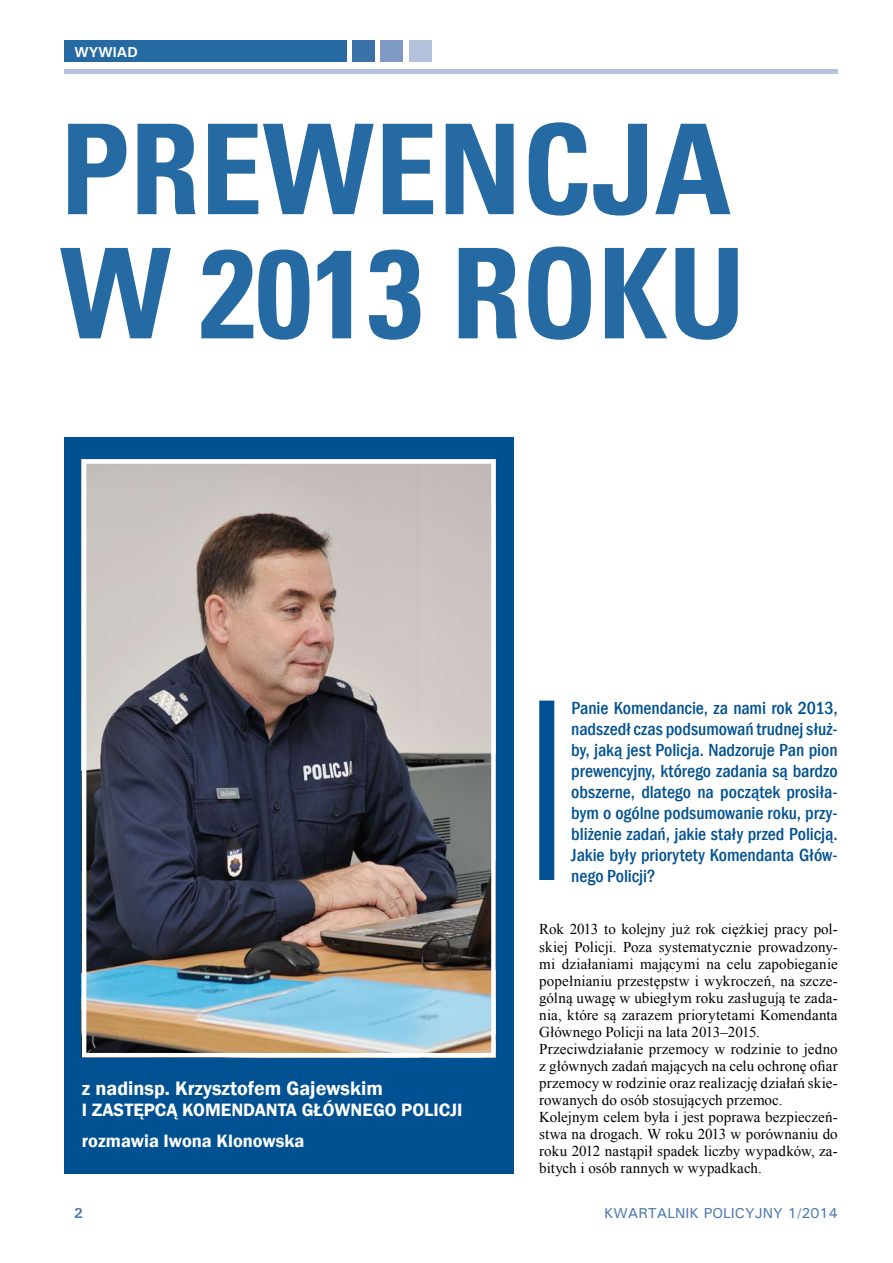
<style>
.page{position:relative;width:893px;height:1263px;background:#fff}
.page>*{position:absolute;margin:0;border:0;box-sizing:border-box;transform-origin:0 0}
.t1{font:700 condensed 125.85px/124.2px "Univers";color:#266aa4}
.t2{font:600 20.1px "Franklin Gothic";color:#fff}
.t3{font:600 18.45px/30.3px "Franklin Gothic";color:#fff}
.t4{font:500 condensed 18px/21px "Franklin Gothic";letter-spacing:-.005em;color:#005191;text-align:justify}
.t5{font:15px/17px "Times New Roman";letter-spacing:.005em;color:#000}
.t6{font:500 14.4px "Univers";color:#4b79ae}
.t7{font:700 14.4px "Univers";color:#fff}
.t8{font:700 14.4px "Univers";color:#4b79ae}
</style>
<div class="page">
<hr style="left:64px;top:70px;width:774px;height:4px;background:#b3c1db">
<div style="left:64px;top:41px;width:283px;height:21px;background:#266aa4"></div>
<div style="left:352px;top:41px;width:23px;height:21px;background:#3a72a9"></div>
<div style="left:380px;top:41px;width:23px;height:21px;background:#809bc3"></div>
<div style="left:409px;top:41px;width:23px;height:21px;background:#b3c1db"></div>
<div style="left:539px;top:701px;width:15px;height:179px;background:#005191"></div>
<div style="left:64px;top:437px;width:450px;height:737px;background:#005191"></div>
<img style="left:87px;top:464px;width:404px;height:588px">
<div style="left:82px;top:459px;width:414px;height:598px;border:4px solid #fff"></div>
<p class="t7" style="left:74px;top:43px;width:65px">WYWIAD</p>
<h1 class="t1" style="left:60px;top:109px;width:686px">PREWENCJA<br>W 2013 ROKU</h1>
<h2 class="t2" style="left:82px;top:1075px;width:303px">z nadinsp. Krzysztofem Gajewskim</h2>
<p class="t3" style="left:82px;top:1095px;width:380px">I Zastępcą Komendanta Głównego Policji rozmawia Iwona Klonowska</p>
<p class="t4" style="left:571px;top:697px;width:268px">Panie Komendancie, za nami rok 2013, nadszedł czas podsumowań trudnej służ&shy;by, jaką jest Policja. Nadzoruje Pan pion prewencyjny, którego zadania są bardzo obszerne, dlatego na początek prosiła&shy;bym o ogólne podsumowanie roku, przy&shy;bliżenie zadań, jakie stały przed Policją.<br>Jakie były priorytety Komendanta Głów&shy;nego Policji?</p>
<p class="t5" style="left:539px;top:921px;width:300px">Rok 2013 to kolejny już rok ciężkiej pracy pol&shy;skiej Policji. Poza systematycznie prowadzony&shy;mi działaniami mającymi na celu zapobieganie popełnianiu przestępstw i wykroczeń, na szcze&shy;gólną uwagę w ubiegłym roku zasługują te zada&shy;nia, które są zarazem priorytetami Komendanta Głównego Policji na lata 2013–2015.<br>Przeciwdziałanie przemocy w rodzinie to jedno z głównych zadań mających na celu ochronę ofiar przemocy w rodzinie oraz realizację działań skie&shy;rowanych do osób stosujących przemoc.<br>Kolejnym celem była i jest poprawa bezpieczeń&shy;stwa na drogach. W roku 2013 w porównaniu do roku 2012 nastąpił spadek liczby wypadków, za&shy;bitych i osób rannych w wypadkach.</p>
<p class="t8" style="left:74px;top:1204px;width:11px">2</p>
<p class="t6" style="left:604px;top:1204px;width:235px">KWARTALNIK POLICYJNY 1/2014</p>
</div>
